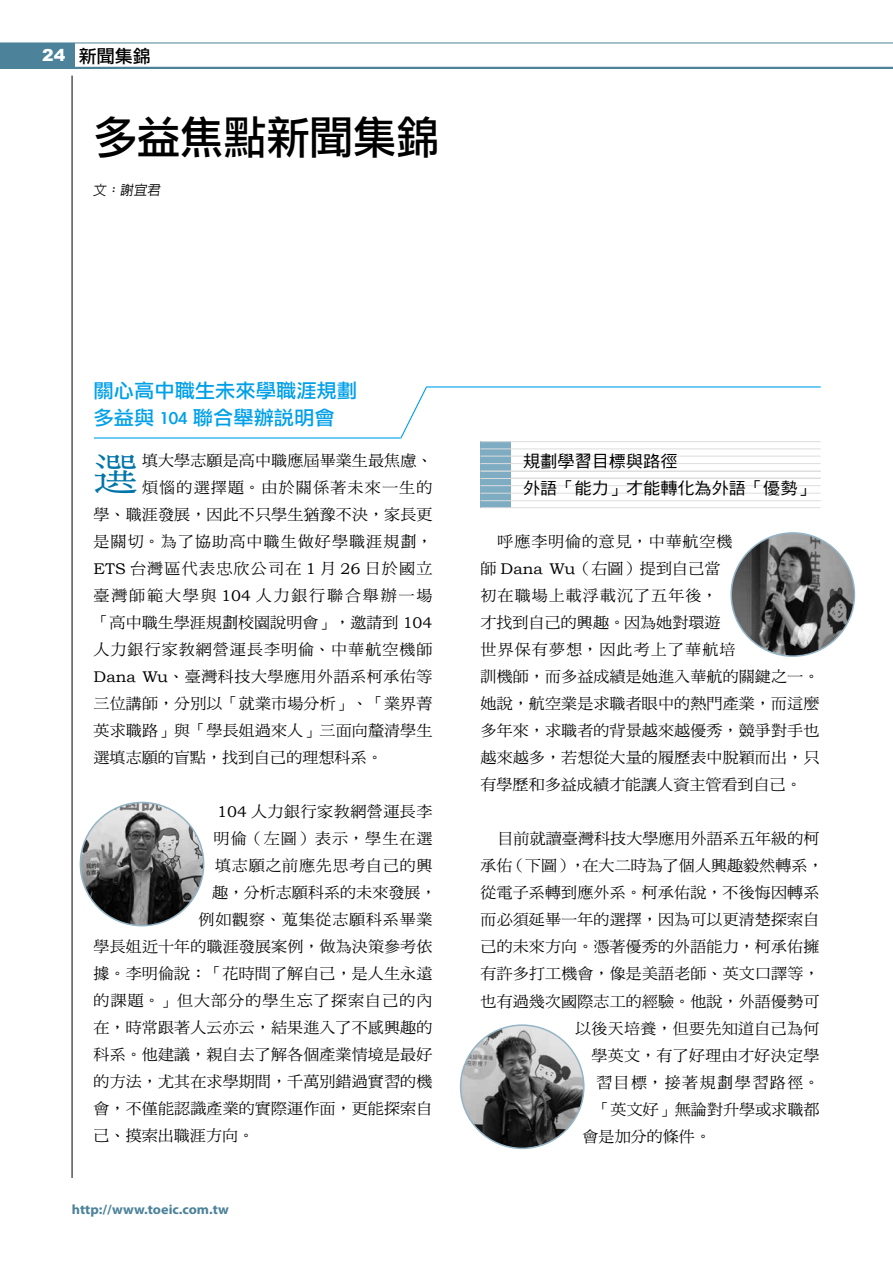
<style>
.page{position:relative;width:893px;height:1263px;background:#fff}
.page>*{position:absolute;margin:0;border:0;box-sizing:border-box;transform-origin:0 0}
.t1{font:45px "Li Gothic Med";letter-spacing:-.01em;color:#000}
.t2{font:44.55px "DF Ming Std W5";color:#0075a9}
.t3{font:19.5px/27px "Li Gothic Med";color:#00a0e9;scale:1.04 1}
.t4{font:18px "Li Gothic Med";color:#000}
.t5{font:16.5px/27px "DF Hei Std W5";color:#000;scale:1.04 1}
.t6{font:15.45px/27px "DF Ming Std W5";letter-spacing:.005em;color:#000;scale:1.04 1}
.t7{font:15.45px "DF Ming Std W5";letter-spacing:.065em;color:#000;scale:1.04 1}
.t8{font:15.45px "DF Ming Std W5";letter-spacing:.03em;color:#000;scale:1.04 1}
.t9{font:15.45px "DF Ming Std W5";letter-spacing:.045em;color:#000;scale:1.04 1}
.t10{font:15.45px "DF Ming Std W5";letter-spacing:.075em;color:#000;scale:1.04 1}
.t11{font:15.45px "DF Ming Std W5";letter-spacing:.11em;color:#000;scale:1.04 1}
.t12{font:15.45px "DF Ming Std W5";letter-spacing:.06em;color:#000;scale:1.04 1}
.t13{font:15.45px "DF Ming Std W5";letter-spacing:.07em;color:#000;scale:1.04 1}
.t14{font:15.45px "DF Ming Std W5";letter-spacing:.09em;color:#000;scale:1.04 1}
.t15{font:700 13.5px "Myriad Pro";color:#4c829a;scale:1.05 1}
.t16{font:500 13.5px "AR Hei U30";color:#000}
.s1{font-family:"Arial";font-weight:900;font-size:16.5px;color:#fff}
.s2{font-family:"Bookman Old Style"}
</style>
<div class="page">
<hr style="left:72px;top:76px;width:1px;height:1102px;background:#000">
<hr style="left:0;top:43px;width:893px;height:1px;background:#4c829a">
<hr style="left:0;top:67px;width:893px;height:2px;background:#4c829a">
<div style="left:0;top:43px;width:74px;height:24px;background:#4c829a"></div>
<div style="left:480px;top:442px;width:31px;height:36px;background:#7dacc3"></div>
<hr style="left:480px;top:449px;width:341px;height:1px;background:#dcdddd">
<hr style="left:480px;top:456px;width:341px;height:1px;background:#dcdddd">
<hr style="left:480px;top:463px;width:341px;height:1px;background:#dcdddd">
<hr style="left:480px;top:441px;width:341px;height:1px;background:#dcdddd">
<div style="left:480px;top:471px;width:31px;height:37px;background:#7dacc3"></div>
<hr style="left:480px;top:478px;width:341px;height:1px;background:#dcdddd">
<hr style="left:480px;top:485px;width:341px;height:1px;background:#dcdddd">
<hr style="left:480px;top:493px;width:341px;height:1px;background:#dcdddd">
<hr style="left:480px;top:500px;width:341px;height:1px;background:#dcdddd">
<hr style="left:480px;top:507px;width:341px;height:1px;background:#dcdddd">
<hr style="left:480px;top:471px;width:341px;height:1px;background:#dcdddd">
<hr style="left:94px;top:437px;width:306px;height:2px;background:#00a0e9">
<svg style="left:399px;top:387px;width:29px;height:52px"></svg>
<hr style="left:426px;top:386px;width:395px;height:1px;background:#00a0e9">
<img style="left:80px;top:802px;width:124px;height:124px;border-radius:62px">
<div style="left:80px;top:802px;width:124px;height:124px;border:2px solid #93b4c5;border-radius:50%"></div>
<img style="left:731px;top:533px;width:123px;height:123px;border-radius:62px">
<img style="left:461px;top:1025px;width:123px;height:123px;border-radius:62px">
<p class="t4" style="left:42px;top:47px;width:110px"><span class="s1">24</span> 新聞集錦</p>
<h1 class="t1" style="left:94px;top:115px;width:348px">多益焦點新聞集錦</h1>
<p class="t16" style="left:93px;top:183px;width:71px">文：謝宜君</p>
<p class="t3" style="left:94px;top:377px;width:274px">關心高中職生未來學職涯規劃　多益與 104 聯合舉辦說明會　</p>
<p class="t6" style="left:142px;top:447px;width:281px">填大學志願是高中職應屆畢業生最焦慮、</p>
<p class="t13" style="left:142px;top:479px;width:281px">煩惱的選擇題。由於關係著未來一生的</p>
<p class="t6" style="left:94px;top:501px;width:328px">學、職涯發展，因此不只學生猶豫不決，家長更</p>
<p class="t7" style="left:94px;top:533px;width:328px">是關切。為了協助高中職生做好學職涯規劃，</p>
<p class="t10" style="left:94px;top:560px;width:327px"><span class="s2">ETS</span> 台灣區代表忠欣公司在 <span class="s2">1</span> 月 <span class="s2">26</span> 日於國立</p>
<p class="t11" style="left:94px;top:587px;width:327px">臺灣師範大學與 <span class="s2">104</span> 人力銀行聯合舉辦一場</p>
<p class="t6" style="left:94px;top:609px;width:327px">「高中職生學涯規劃校園說明會」，邀請到 <span class="s2">104</span></p>
<p class="t12" style="left:94px;top:641px;width:327px">人力銀行家教網營運長李明倫、中華航空機師</p>
<p class="t8" style="left:94px;top:668px;width:327px"><span class="s2">Dana Wu</span>、臺灣科技大學應用外語系柯承佑等</p>
<p class="t6" style="left:94px;top:690px;width:327px">三位講師，分別以「就業市場分析」、「業界菁</p>
<p class="t6" style="left:94px;top:717px;width:327px">英求職路」與「學長姐過來人」三面向釐清學生</p>
<p class="t6" style="left:94px;top:744px;width:280px">選填志願的盲點，找到自己的理想科系。</p>
<p class="t8" style="left:217px;top:803px;width:209px"><span class="s2">104</span> 人力銀行家教網營運長李</p>
<p class="t7" style="left:214px;top:830px;width:212px">明倫（左圖）表示，學生在選</p>
<p class="t9" style="left:215px;top:857px;width:211px">填志願之前應先思考自己的興</p>
<p class="t6" style="left:212px;top:879px;width:217px">趣，分析志願科系的未來發展，</p>
<p class="t9" style="left:199px;top:911px;width:227px">例如觀察、蒐集從志願科系畢業</p>
<p class="t6" style="left:94px;top:933px;width:327px">學長姐近十年的職涯發展案例，做為決策參考依</p>
<p class="t6" style="left:94px;top:960px;width:327px">據。李明倫說：「花時間了解自己，是人生永遠</p>
<p class="t7" style="left:94px;top:992px;width:328px">的課題。」但大部分的學生忘了探索自己的內</p>
<p class="t6" style="left:94px;top:1014px;width:327px">在，時常跟著人云亦云，結果進入了不感興趣的</p>
<p class="t6" style="left:94px;top:1041px;width:327px">科系。他建議，親自去了解各個產業情境是最好</p>
<p class="t6" style="left:94px;top:1068px;width:327px">的方法，尤其在求學期間，千萬別錯過實習的機</p>
<p class="t6" style="left:94px;top:1095px;width:327px">會，不僅能認識產業的實際運作面，更能探索自</p>
<p class="t6" style="left:94px;top:1122px;width:156px">己、摸索出職涯方向。</p>
<h2 class="t2" style="left:94px;top:450px;width:46px">選</h2>
<p class="t15" style="left:72px;top:1201px;width:151px">http://www.toeic.com.tw</p>
<p class="t5" style="left:523px;top:447px;width:282px">規劃學習目標與路徑<br>外語「能力」才能轉化為外語「優勢」</p>
<p class="t6" style="left:480px;top:528px;width:327px;text-indent:17px">呼應李明倫的意見，中華航空機<br>師 <span class="s2">Dana Wu</span>（右圖）提到自己當<br>初在職場上載浮載沉了五年後，<br>才找到自己的興趣。因為她對環遊<br>世界保有夢想，因此考上了華航培<br>訓機師，而多益成績是她進入華航的關鍵之一。她說，航空業是求職者眼中的熱門產業，而這麼多年來，求職者的背景越來越優秀，競爭對手也越來越多，若想從大量的履歷表中脫穎而出，只有學歷和多益成績才能讓人資主管看到自己。</p>
<p class="t6" style="left:497px;top:825px;width:311px">目前就讀臺灣科技大學應用外語系五年級的柯</p>
<p class="t6" style="left:480px;top:852px;width:331px">承佑（下圖），在大二時為了個人興趣毅然轉系，</p>
<p class="t6" style="left:480px;top:879px;width:327px">從電子系轉到應外系。柯承佑說，不後悔因轉系</p>
<p class="t6" style="left:480px;top:906px;width:327px">而必須延畢一年的選擇，因為可以更清楚探索自</p>
<p class="t6" style="left:480px;top:933px;width:327px">己的未來方向。憑著優秀的外語能力，柯承佑擁</p>
<p class="t6" style="left:480px;top:960px;width:328px">有許多打工機會，像是美語老師、英文口譯等，</p>
<p class="t6" style="left:480px;top:987px;width:327px">也有過幾次國際志工的經驗。他說，外語優勢可</p>
<p class="t6" style="left:575px;top:1014px;width:237px">以後天培養，但要先知道自己為何</p>
<p class="t6" style="left:591px;top:1041px;width:221px">學英文，有了好理由才好決定學</p>
<p class="t14" style="left:596px;top:1073px;width:216px">習目標，接著規劃學習路徑。</p>
<p class="t6" style="left:594px;top:1095px;width:218px">「英文好」無論對升學或求職都</p>
<p class="t6" style="left:582px;top:1122px;width:125px">會是加分的條件。</p>
</div>
